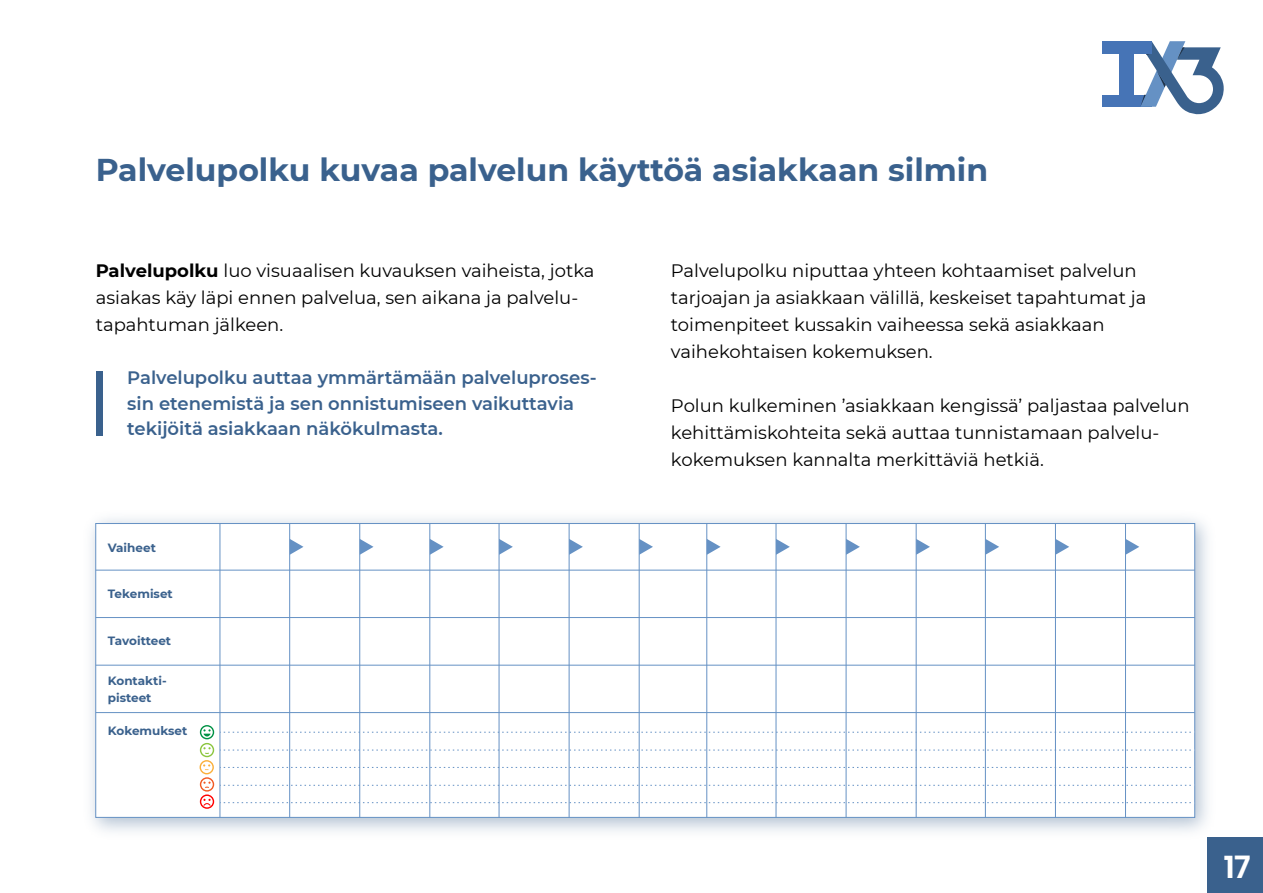
<style>
.page{position:relative;width:1263px;height:893px;background:#fff}
.page>*{position:absolute;margin:0;border:0;box-sizing:border-box;transform-origin:0 0}
.t1{font:700 31.5px "Montserrat";color:#3a618d}
.t2{font:600 31.5px "Poppins";color:#fff}
.t3{font:18px/27px "Montserrat";color:#000}
.t4{font:600 18px/25.5px "Montserrat";color:#3a618d}
.t5{font:700 12px/16.5px "Montserrat";color:#3a618d}
.s1{font-weight:700}
</style>
<div class="page">
<img style="left:90px;top:518px;width:1132px;height:327px">
<div style="left:95px;top:523px;width:1100px;height:295px;background:#fff;border:1px solid #6591c4"></div>
<div style="left:1208px;top:838px;width:55px;height:55px;background:#3a618d"></div>
<div style="left:1102px;top:95px;width:50px;height:12px;background:#4674b6"></div>
<div style="left:1119px;top:50px;width:15px;height:48px;background:#4674b6"></div>
<div style="left:1102px;top:41px;width:44px;height:12px;background:#4674b6"></div>
<svg style="left:1140px;top:41px;width:84px;height:73px"></svg>
<div style="left:96px;top:371px;width:6px;height:64px;background:#3a618d"></div>
<svg style="left:223px;top:767px;width:972px;height:1px"></svg>
<svg style="left:223px;top:750px;width:972px;height:1px"></svg>
<svg style="left:223px;top:732px;width:972px;height:1px"></svg>
<svg style="left:223px;top:802px;width:972px;height:1px"></svg>
<svg style="left:223px;top:785px;width:972px;height:1px"></svg>
<svg style="left:200px;top:725px;width:14px;height:84px"></svg>
<hr style="left:289px;top:523px;width:1px;height:294px;background:#6591c4">
<hr style="left:359px;top:523px;width:1px;height:294px;background:#6591c4">
<hr style="left:220px;top:523px;width:1px;height:294px;background:#6591c4">
<hr style="left:429px;top:523px;width:1px;height:294px;background:#6591c4">
<hr style="left:499px;top:523px;width:1px;height:294px;background:#6591c4">
<hr style="left:569px;top:523px;width:1px;height:294px;background:#6591c4">
<hr style="left:639px;top:523px;width:1px;height:294px;background:#6591c4">
<hr style="left:706px;top:523px;width:1px;height:294px;background:#6591c4">
<hr style="left:776px;top:523px;width:1px;height:294px;background:#6591c4">
<hr style="left:846px;top:523px;width:1px;height:294px;background:#6591c4">
<hr style="left:916px;top:523px;width:1px;height:294px;background:#6591c4">
<hr style="left:985px;top:523px;width:1px;height:294px;background:#6591c4">
<hr style="left:1055px;top:523px;width:1px;height:294px;background:#6591c4">
<hr style="left:1125px;top:523px;width:1px;height:294px;background:#6591c4">
<hr style="left:96px;top:665px;width:1099px;height:1px;background:#6591c4">
<hr style="left:96px;top:617px;width:1099px;height:1px;background:#6591c4">
<hr style="left:96px;top:570px;width:1099px;height:1px;background:#6591c4">
<hr style="left:96px;top:712px;width:1099px;height:1px;background:#6591c4">
<svg style="left:290px;top:539px;width:13px;height:16px"></svg>
<svg style="left:360px;top:539px;width:13px;height:16px"></svg>
<svg style="left:430px;top:539px;width:14px;height:16px"></svg>
<svg style="left:499px;top:539px;width:14px;height:16px"></svg>
<svg style="left:569px;top:539px;width:14px;height:16px"></svg>
<svg style="left:639px;top:539px;width:14px;height:16px"></svg>
<svg style="left:707px;top:539px;width:14px;height:16px"></svg>
<svg style="left:776px;top:539px;width:14px;height:16px"></svg>
<svg style="left:846px;top:539px;width:14px;height:16px"></svg>
<svg style="left:916px;top:539px;width:14px;height:16px"></svg>
<svg style="left:986px;top:539px;width:13px;height:16px"></svg>
<svg style="left:1056px;top:539px;width:13px;height:16px"></svg>
<svg style="left:1126px;top:539px;width:13px;height:16px"></svg>
<h1 class="t1" style="left:96px;top:148px;width:894px">Palvelupolku kuvaa palvelun käyttöä asiakkaan silmin</h1>
<p class="t3" style="left:96px;top:257px;width:500px"><span class="s1">Palvelupolku</span> luo visuaalisen kuvauksen vaiheista, jotka asiakas käy läpi ennen palvelua, sen aikana ja palvelu&shy;tapahtuman jälkeen.</p>
<p class="t3" style="left:671px;top:257px;width:477px">Palvelupolku niputtaa yhteen kohtaamiset palvelun tarjoajan ja asiakkaan välillä, keskeiset tapahtumat ja toimenpiteet kussakin vaiheessa sekä asiakkaan vaihekohtaisen kokemuksen.</p>
<p class="t4" style="left:127px;top:364px;width:471px">Palvelupolku auttaa ymmärtämään palveluproses&shy;sin etenemistä ja sen onnistumiseen vaikuttavia tekijöitä asiakkaan näkökulmasta.</p>
<p class="t5" style="left:108px;top:539px;width:50px">Vaiheet</p>
<p class="t5" style="left:108px;top:585px;width:66px">Tekemiset</p>
<p class="t5" style="left:108px;top:632px;width:65px">Tavoitteet</p>
<p class="t5" style="left:108px;top:672px;width:60px">Kontakti&shy;pisteet</p>
<p class="t5" style="left:108px;top:722px;width:81px">Kokemukset</p>
<p class="t3" style="left:671px;top:392px;width:520px">Polun kulkeminen ’asiakkaan kengissä’ paljastaa palvelun kehittämiskohteita sekä auttaa tunnistamaan palvelu&shy;kokemuksen kannalta merkittäviä hetkiä.</p>
<h1 class="t2" style="left:1224px;top:848px;width:28px">17</h1>
</div>
